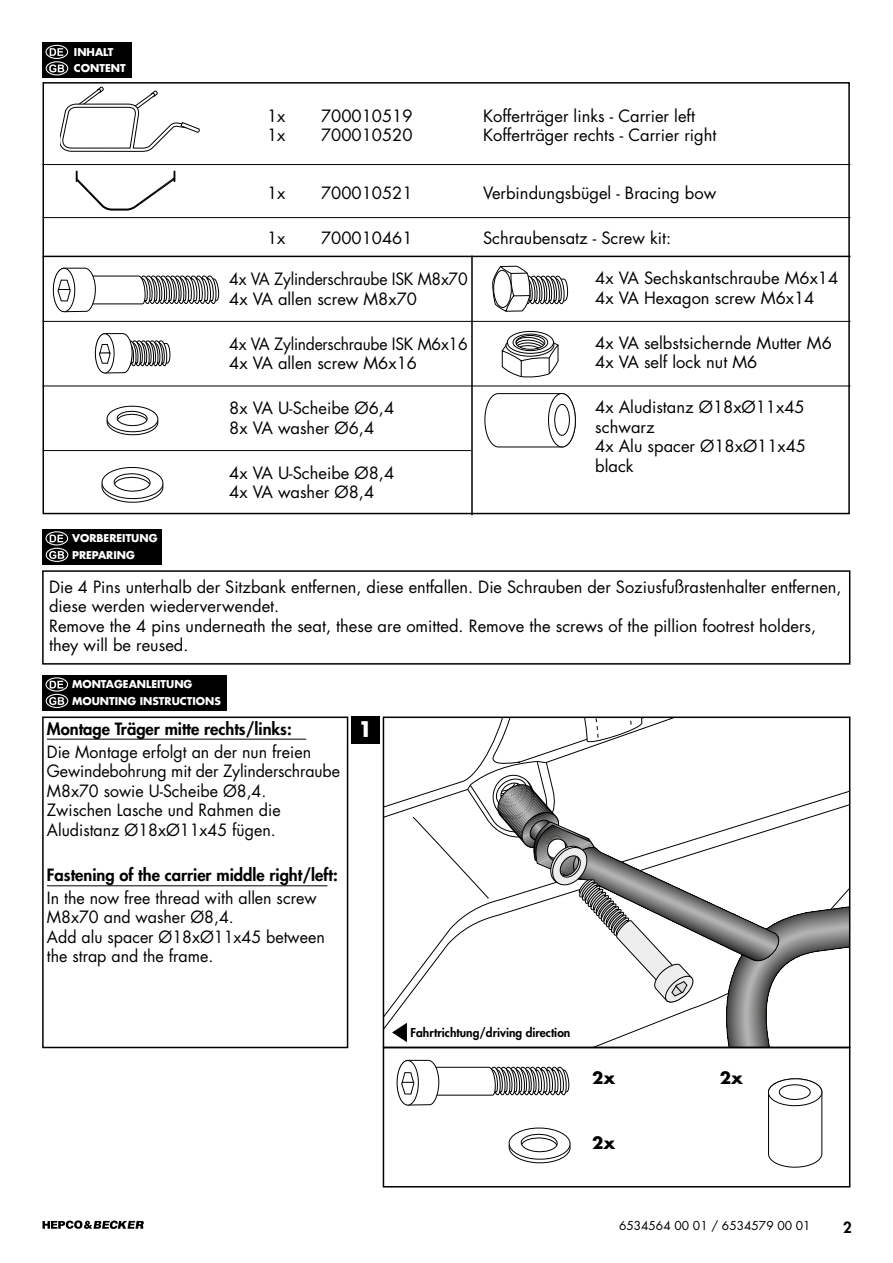
<style>
.page{position:relative;width:893px;height:1263px;background:#fff}
.page>*{position:absolute;margin:0;border:0;box-sizing:border-box;transform-origin:0 0}
.t1{font:700 21px "Futura Std";color:#fff}
.t2{font:16.5px/19.5px "Futura Std";color:#000}
.t3{font:16.5px/19.5px "Futura Std";color:#000;scale:.95 1}
.t4{font:800 16.5px "Futura Std";color:#000}
.t5{font:700 16.5px "Futura Std";color:#000}
.t6{font:800 15px "Futura Std";color:#000}
.t7{font:800 12px "Futura Std";color:#000}
.t8{font:12px "Futura Std";color:#000}
.t9{font:700 10.5px/16.5px "Futura Std";color:#fff}
</style>
<div class="page">
<svg style="left:43px;top:1220px;width:101px;height:9px"></svg>
<div style="left:43px;top:43px;width:89px;height:35px;background:#000"></div>
<svg style="left:50px;top:48px;width:13px;height:8px"></svg>
<div style="left:45px;top:45px;width:23px;height:14px;border:1px solid #fff;border-radius:50%"></div>
<svg style="left:49px;top:64px;width:15px;height:8px"></svg>
<div style="left:46px;top:61px;width:22px;height:14px;border:1px solid #fff;border-radius:50%"></div>
<hr style="left:43px;top:256px;width:807px;height:1px;background:#000">
<hr style="left:471px;top:256px;width:2px;height:259px;background:#000">
<hr style="left:43px;top:164px;width:807px;height:1px;background:#000">
<hr style="left:43px;top:217px;width:807px;height:1px;background:#000">
<hr style="left:43px;top:321px;width:807px;height:1px;background:#000">
<hr style="left:43px;top:386px;width:807px;height:1px;background:#000">
<hr style="left:43px;top:450px;width:428px;height:1px;background:#000">
<svg style="left:492px;top:266px;width:77px;height:46px"></svg>
<div style="left:493px;top:270px;width:18px;height:38px;background:#fff;border-radius:50%"></div>
<div style="left:493px;top:270px;width:19px;height:38px;border:1px solid #000;border-radius:50%"></div>
<svg style="left:484px;top:393px;width:92px;height:55px"></svg>
<svg style="left:106px;top:405px;width:53px;height:31px"></svg>
<svg style="left:101px;top:467px;width:63px;height:36px"></svg>
<svg style="left:507px;top:331px;width:46px;height:22px"></svg>
<div style="left:507px;top:331px;width:47px;height:23px;border:1px solid #000;border-radius:50%"></div>
<svg style="left:501px;top:334px;width:58px;height:44px"></svg>
<div style="left:516px;top:335px;width:29px;height:15px;border:1px solid #000;border-radius:50%"></div>
<div style="left:43px;top:82px;width:807px;height:432px;border:2px solid #000"></div>
<svg style="left:53px;top:267px;width:167px;height:46px"></svg>
<svg style="left:95px;top:333px;width:76px;height:41px"></svg>
<svg style="left:61px;top:87px;width:139px;height:65px"></svg>
<svg style="left:76px;top:171px;width:99px;height:39px"></svg>
<div style="left:42px;top:570px;width:808px;height:95px;border:2px solid #000"></div>
<div style="left:43px;top:529px;width:119px;height:35px;background:#000"></div>
<svg style="left:50px;top:535px;width:13px;height:7px"></svg>
<div style="left:45px;top:531px;width:23px;height:14px;border:1px solid #fff;border-radius:50%"></div>
<svg style="left:49px;top:551px;width:15px;height:8px"></svg>
<div style="left:46px;top:548px;width:22px;height:14px;border:1px solid #fff;border-radius:50%"></div>
<div style="left:42px;top:716px;width:306px;height:332px;border:2px solid #000"></div>
<div style="left:383px;top:1047px;width:467px;height:140px;border:2px solid #000"></div>
<div style="left:43px;top:675px;width:184px;height:35px;background:#000"></div>
<svg style="left:50px;top:681px;width:13px;height:7px"></svg>
<div style="left:45px;top:677px;width:23px;height:14px;border:1px solid #fff;border-radius:50%"></div>
<svg style="left:49px;top:697px;width:15px;height:8px"></svg>
<div style="left:46px;top:694px;width:22px;height:14px;border:1px solid #fff;border-radius:50%"></div>
<div style="left:351px;top:716px;width:29px;height:28px;background:#000"></div>
<svg style="left:768px;top:1078px;width:55px;height:90px"></svg>
<svg style="left:508px;top:1127px;width:63px;height:37px"></svg>
<svg style="left:383px;top:717px;width:467px;height:330px"></svg>
<hr style="left:47px;top:739px;width:259px;height:1px;background:#000">
<hr style="left:47px;top:885px;width:280px;height:1px;background:#000">
<svg style="left:396px;top:1059px;width:174px;height:47px"></svg>
<p class="t9" style="left:74px;top:43px;width:53px">INHALT<br>CONTENT</p>
<p class="t2" style="left:267px;top:106px;width:20px">1x</p>
<p class="t2" style="left:321px;top:106px;width:93px">700010519</p>
<p class="t2" style="left:483px;top:106px;width:213px">Kofferträger links - Carrier left</p>
<p class="t2" style="left:267px;top:125px;width:20px">1x</p>
<p class="t2" style="left:321px;top:125px;width:93px">700010520</p>
<p class="t2" style="left:483px;top:125px;width:235px">Kofferträger rechts - Carrier right</p>
<p class="t2" style="left:267px;top:183px;width:20px">1x</p>
<p class="t2" style="left:321px;top:183px;width:93px">700010521</p>
<p class="t2" style="left:483px;top:183px;width:235px">Verbindungsbügel - Bracing bow</p>
<p class="t2" style="left:267px;top:228px;width:20px">1x</p>
<p class="t2" style="left:321px;top:228px;width:93px">700010461</p>
<p class="t2" style="left:483px;top:228px;width:190px">Schraubensatz - Screw kit:</p>
<p class="t3" style="left:229px;top:270px;width:252px">4x VA Zylinderschraube ISK M8x70<br>4x VA allen screw M8x70</p>
<p class="t3" style="left:229px;top:334px;width:252px">4x VA Zylinderschraube ISK M6x16<br>4x VA allen screw M6x16</p>
<p class="t2" style="left:229px;top:399px;width:166px">8x VA U-Scheibe Ø6,4<br>8x VA washer Ø6,4</p>
<p class="t2" style="left:229px;top:463px;width:166px">4x VA U-Scheibe Ø8,4<br>4x VA washer Ø8,4</p>
<p class="t2" style="left:595px;top:269px;width:244px">4x VA Sechskantschraube M6x14<br>4x VA Hexagon screw M6x14</p>
<p class="t2" style="left:595px;top:333px;width:238px">4x VA selbstsichernde Mutter M6<br>4x VA self lock nut M6</p>
<p class="t2" style="left:595px;top:398px;width:212px">4x Aludistanz Ø18xØ11x45 schwarz<br>4x Alu spacer Ø18xØ11x45 black</p>
<p class="t9" style="left:72px;top:530px;width:87px">VORBEREITUNG<br>PREPARING</p>
<p class="t2" style="left:49px;top:577px;width:794px">Die 4 Pins unterhalb der Sitzbank entfernen, diese entfallen. Die Schrauben der Soziusfußrastenhalter entfernen, diese werden wiederverwendet.<br>Remove the 4 pins underneath the seat, these are omitted. Remove the screws of the pillion footrest holders, they will be reused.</p>
<p class="t9" style="left:72px;top:676px;width:150px">MONTAGEANLEITUNG<br>MOUNTING INSTRUCTIONS</p>
<p class="t1" style="left:358px;top:716px;width:16px">1</p>
<p class="t4" style="left:47px;top:719px;width:246px">Montage Träger mitte rechts/links:</p>
<p class="t2" style="left:47px;top:742px;width:295px">Die Montage erfolgt an der nun freien Gewindebohrung mit der Zylinderschraube M8x70 sowie U-Scheibe Ø8,4.<br>Zwischen Lasche und Rahmen die Aludistanz Ø18xØ11x45 fügen.</p>
<p class="t4" style="left:47px;top:865px;width:292px">Fastening of the carrier middle right/left:</p>
<p class="t2" style="left:47px;top:888px;width:279px">In the now free thread with allen screw<br>M8x70 and washer Ø8,4.<br>Add alu spacer Ø18xØ11x45 between the strap and the frame.</p>
<p class="t7" style="left:411px;top:1025px;width:161px">Fahrtrichtung/driving direction</p>
<p class="t5" style="left:592px;top:1066px;width:25px">2x</p>
<p class="t5" style="left:592px;top:1132px;width:25px">2x</p>
<p class="t5" style="left:720px;top:1066px;width:25px">2x</p>
<p class="t8" style="left:619px;top:1218px;width:193px">6534564 00 01 / 6534579 00 01</p>
<p class="t6" style="left:843px;top:1218px;width:10px">2</p>
</div>
